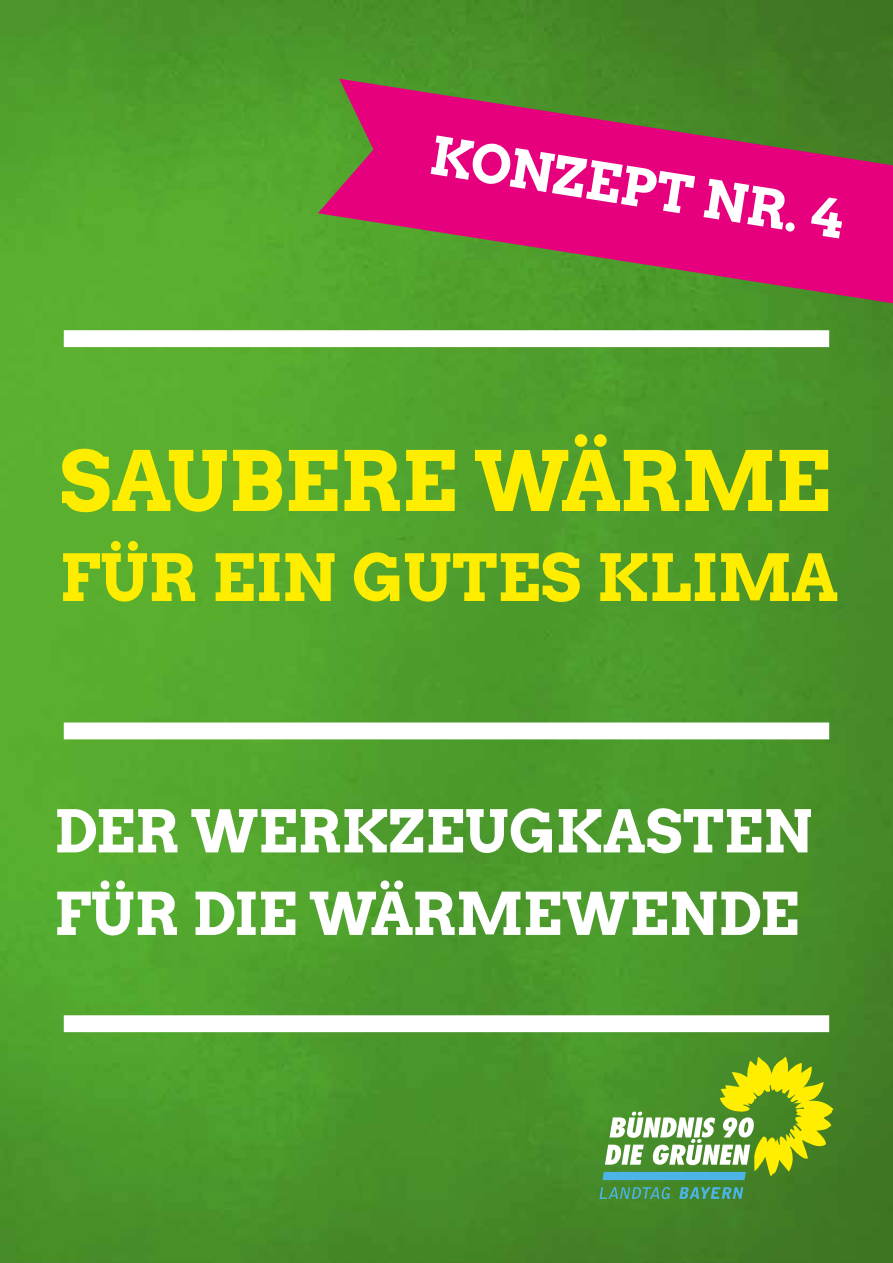
<style>
.page{position:relative;width:893px;height:1263px;background:#fff}
.page>*{position:absolute;margin:0;border:0;box-sizing:border-box;transform-origin:0 0}
.t1{font:82.5px "Arvo Gruen";letter-spacing:-.005em;color:#ffed00}
.t2{font:64.5px "Arvo Gruen";color:#ffed00}
.t3{font:58.5px/82.5px "Arvo Gruen";color:#fff}
.t4{font:52.5px "Arvo Gruen";color:#fff}
</style>
<div class="page">
<img style="left:0;top:0;width:893px;height:1263px">
<svg style="left:599px;top:1187px;width:144px;height:12px"></svg>
<svg style="left:602px;top:1057px;width:231px;height:123px"></svg>
<div style="left:64px;top:330px;width:765px;height:17px;background:#fff"></div>
<div style="left:64px;top:722px;width:765px;height:17px;background:#fff"></div>
<svg style="left:318px;top:79px;width:575px;height:224px;fill:#e6007d"></svg>
<div style="left:64px;top:1015px;width:765px;height:17px;background:#fff"></div>
<p class="t4" style="left:436px;top:119px;width:419px;rotate:9deg">KONZEPT NR. 4</p>
<h1 class="t1" style="left:60px;top:424px;width:773px">SAUBERE WÄRME</h1>
<p class="t2" style="left:60px;top:533px;width:780px">FÜR EIN GUTES KLIMA</p>
<p class="t3" style="left:54px;top:787px;width:760px">DER WERKZEUGKASTEN<br>FÜR DIE WÄRMEWENDE</p>
</div>
